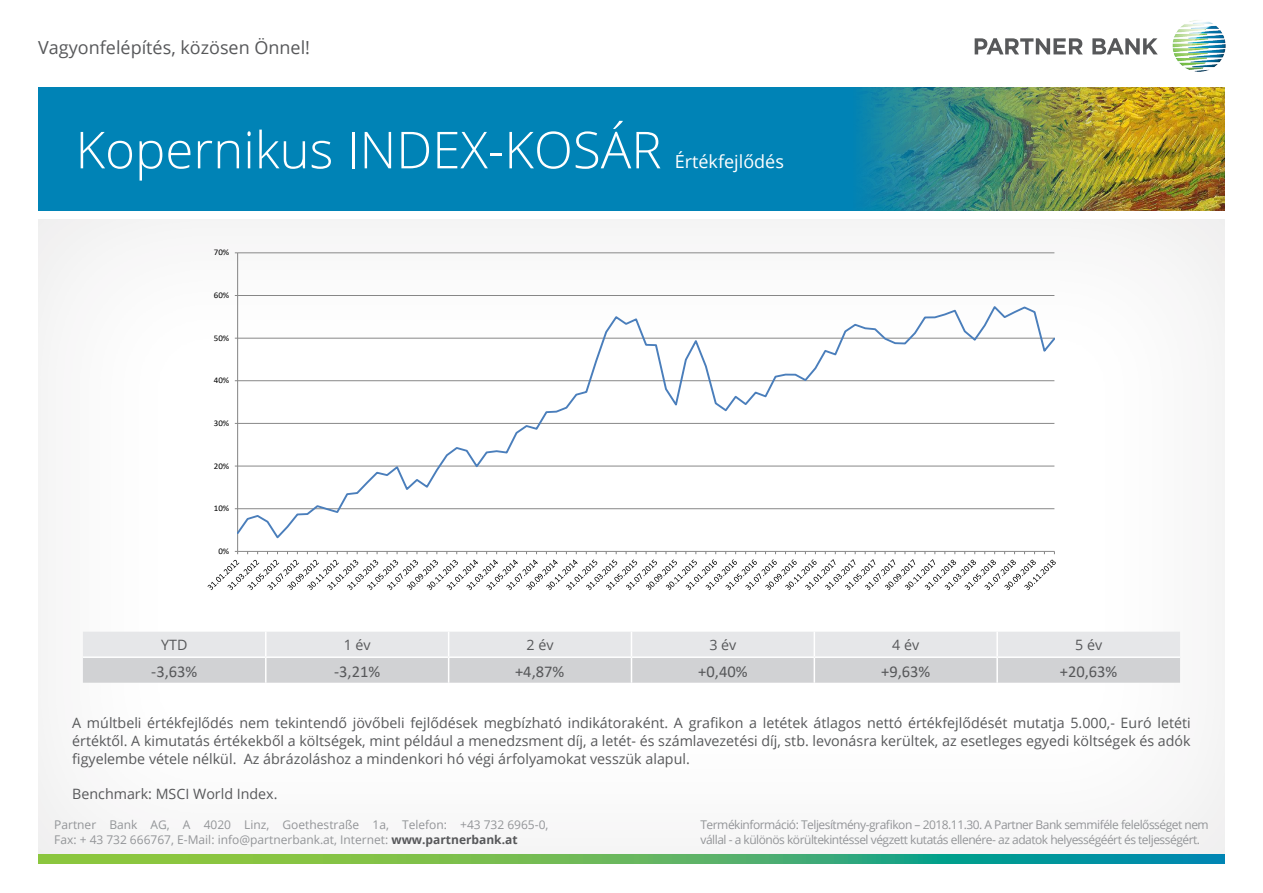
<style>
.page{position:relative;width:1263px;height:893px;background:#fff}
.page>*{position:absolute;margin:0;border:0;box-sizing:border-box;transform-origin:0 0}
.t1{font:300 51px "Open Sans";color:#fff}
.t2{font:18px "Open Sans";color:#57585a}
.t3{font:18px "Open Sans";color:#fff}
.Aufzählung{font:16.5px "Calibri";color:#57585a}
.Fließtext{font:14.25px/18px "Open Sans";color:#57585a;text-align:justify}
.Fließtext_klein{font:12px/15px "Open Sans";letter-spacing:-.04em;color:#939598}
.Fließtext_klein-2{font:12px/15px "Open Sans";color:#939598}
.t4{font:8.7px "Calibri";color:#000}
.s1{font-weight:700;color:#57585a}
</style>
<div class="page">
<div style="left:38px;top:87px;width:1187px;height:123px;background:#0083b6"></div>
<img style="left:1172px;top:20px;width:54px;height:52px">
<svg style="left:975px;top:38px;width:183px;height:16px"></svg>
<div style="left:38px;top:218px;width:1187px;height:638px;background:#fbfbfb"></div>
<svg style="left:38px;top:855px;width:1187px;height:8px;background:#51b068"></svg>
<img style="left:863px;top:87px;width:362px;height:123px">
<svg style="left:83px;top:632px;width:1097px;height:51px;background:#dcdddf"></svg>
<hr style="left:997px;top:656px;width:183px;height:2px;background:#fff">
<hr style="left:996px;top:658px;width:2px;height:25px;background:#fff">
<hr style="left:238px;top:295px;width:816px;height:1px;background:#868686">
<hr style="left:238px;top:252px;width:816px;height:1px;background:#868686">
<hr style="left:237px;top:253px;width:1px;height:298px;background:#868686">
<svg style="left:237px;top:304px;width:818px;height:236px"></svg>
<svg style="left:208px;top:551px;width:848px;height:39px"></svg>
<p class="t2" style="left:38px;top:35px;width:273px">Vagyonfelépítés, közösen Önnel!</p>
<p class="t1" style="left:75px;top:115px;width:588px">Kopernikus INDEX-KOSÁR</p>
<p class="t3" style="left:675px;top:149px;width:111px">Értékfejlődés</p>
<p class="t4" style="left:214px;top:246px;width:17px">70%</p>
<p class="t4" style="left:214px;top:289px;width:17px">60%</p>
<p class="t4" style="left:214px;top:332px;width:17px">50%</p>
<p class="t4" style="left:214px;top:374px;width:17px">40%</p>
<p class="t4" style="left:214px;top:417px;width:17px">30%</p>
<p class="t4" style="left:214px;top:460px;width:17px">20%</p>
<p class="t4" style="left:214px;top:502px;width:17px">10%</p>
<p class="t4" style="left:218px;top:545px;width:12px">0%</p>
<p class="Fließtext" style="left:161px;top:635px;width:28px">YTD</p>
<p class="Fließtext" style="left:344px;top:635px;width:28px">1 év</p>
<p class="Fließtext" style="left:527px;top:635px;width:28px">2 év</p>
<p class="Fließtext" style="left:709px;top:635px;width:28px">3 év</p>
<p class="Fließtext" style="left:892px;top:635px;width:28px">4 év</p>
<p class="Fließtext" style="left:1075px;top:635px;width:28px">5 év</p>
<p class="Aufzählung" style="left:151px;top:660px;width:48px">-3,63%</p>
<p class="Aufzählung" style="left:334px;top:660px;width:48px">-3,21%</p>
<p class="Aufzählung" style="left:515px;top:660px;width:51px">+4,87%</p>
<p class="Aufzählung" style="left:698px;top:660px;width:51px">+0,40%</p>
<p class="Aufzählung" style="left:881px;top:660px;width:51px">+9,63%</p>
<p class="Aufzählung" style="left:1060px;top:660px;width:59px">+20,63%</p>
<p class="Fließtext" style="left:72px;top:713px;width:1120px">A múltbeli értékfejlődés nem tekintendő jövőbeli fejlődések megbízható indikátoraként. A grafikon a letétek átlagos nettó értékfejlődését mutatja 5.000,- Euró letéti értéktől. A kimutatás értékekből a költségek, mint például a menedzsment díj, a letét- és számlavezetési díj, stb. levonásra kerültek, az esetleges egyedi költségek és adók figyelembe vétele nélkül. Az ábrázoláshoz a mindenkori hó végi árfolyamokat vesszük alapul.</p>
<p class="Fließtext" style="left:72px;top:784px;width:207px">Benchmark: MSCI World Index.</p>
<p class="Fließtext_klein-2" style="left:54px;top:817px;width:496px">Partner Bank AG, A 4020 Linz, Goethestraße 1a, Telefon: +43 732 6965-0,<br>Fax: + 43 732 666767, E-Mail: info@partnerbank.at, Internet: <span class="s1">www.partnerbank.at</span></p>
<p class="Fließtext_klein" style="left:700px;top:817px;width:510px">Termékinformáció: Teljesítmény-grafikon – 2018.11.30. A Partner Bank semmiféle felelősséget nem vállal - a különös körültekintéssel végzett kutatás ellenére- az adatok helyességéért és teljességért.</p>
</div>
